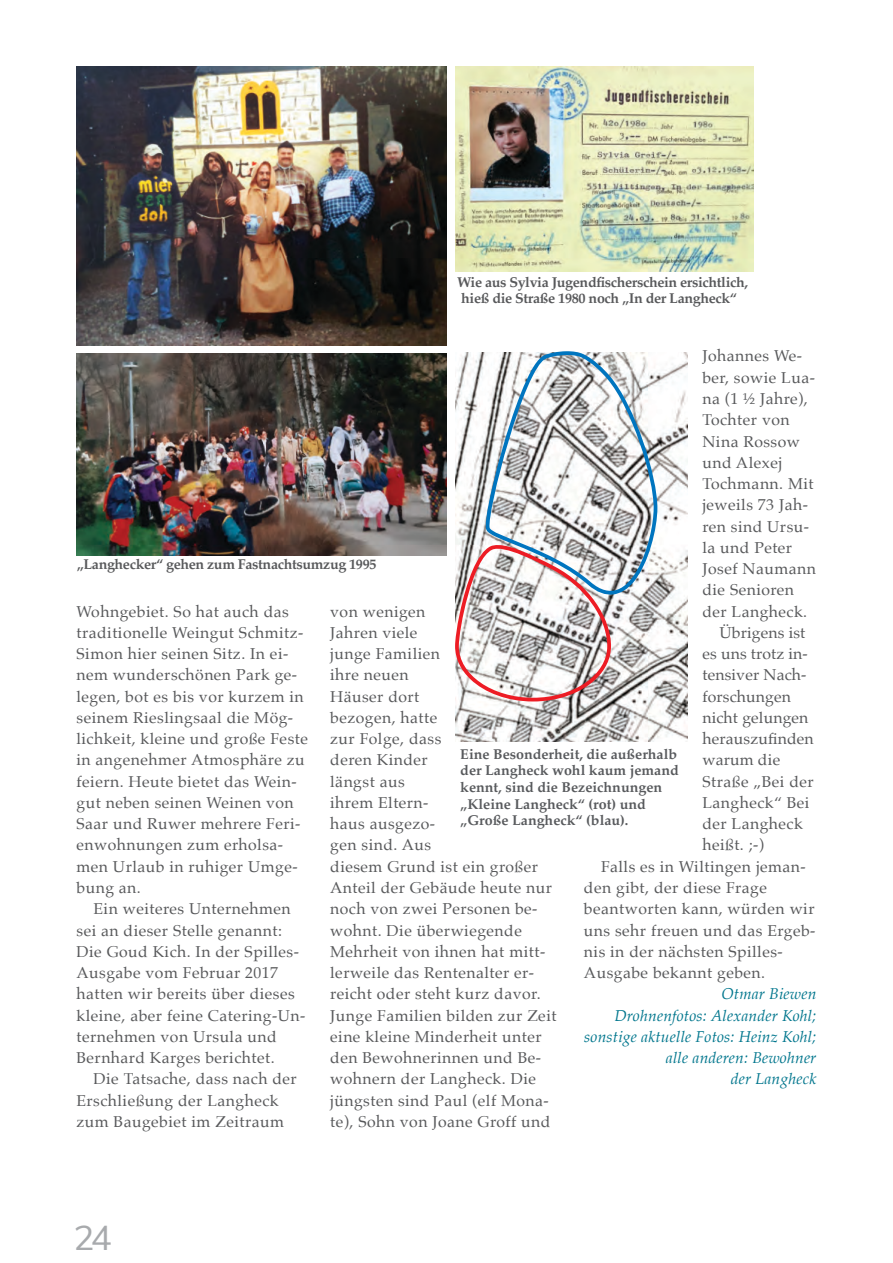
<style>
.page{position:relative;width:893px;height:1263px;background:#fff}
.page>*{position:absolute;margin:0;border:0;box-sizing:border-box;transform-origin:0 0}
.t1{font:33.75px "Mulish";color:#a8aaad;scale:1.04 1}
.t2{font:15.75px/21.3px "Palatino";letter-spacing:.03em;color:#58595b}
.t3{font:italic 15.75px/21.3px "Palatino";letter-spacing:.01em;color:#00768d;text-align:right}
.t4{font:15.75px "Palatino";letter-spacing:.01em;color:#58595b}
.t5{font:700 14.25px/16.5px "Palatino";color:#585a5d}
.t6{font:700 14.25px/16.5px "Palatino";letter-spacing:-.025em;color:#58595b}
</style>
<div class="page">
<img style="left:456px;top:353px;width:231px;height:388px">
<svg style="left:455px;top:544px;width:156px;height:157px"></svg>
<svg style="left:485px;top:351px;width:172px;height:266px"></svg>
<img style="left:77px;top:66px;width:369px;height:279px">
<img style="left:77px;top:353px;width:369px;height:203px">
<img style="left:456px;top:66px;width:297px;height:206px">
<p class="t6" style="left:457px;top:275px;width:292px">Wie aus Sylvia Jugendfischerschein ersichtlich, hieß die Straße 1980 noch „In der Langheck“</p>
<p class="t2" style="left:702px;top:346px;width:101px">Johannes We-</p>
<p class="t2" style="left:702px;top:368px;width:114px">ber, sowie Lua-</p>
<p class="t2" style="left:702px;top:389px;width:107px">na (1 ½ Jahre),</p>
<p class="t2" style="left:702px;top:410px;width:89px">Tochter von</p>
<p class="t2" style="left:702px;top:432px;width:99px">Nina Rossow</p>
<p class="t2" style="left:702px;top:453px;width:81px">und Alexej</p>
<p class="t2" style="left:702px;top:474px;width:113px">Tochmann. Mit</p>
<p class="t2" style="left:702px;top:495px;width:107px">jeweils 73 Jah-</p>
<p class="t2" style="left:702px;top:517px;width:108px">ren sind Ursu-</p>
<p class="t2" style="left:702px;top:538px;width:91px">la und Peter</p>
<p class="t2" style="left:702px;top:559px;width:115px">Josef Naumann</p>
<p class="t2" style="left:702px;top:580px;width:93px">die Senioren</p>
<p class="t2" style="left:702px;top:602px;width:106px">der Langheck.</p>
<p class="t4" style="left:719px;top:625px;width:87px">Übrigens ist</p>
<p class="t4" style="left:702px;top:646px;width:107px">es uns trotz in-</p>
<p class="t4" style="left:702px;top:667px;width:106px">tensiver Nach-</p>
<p class="t4" style="left:702px;top:689px;width:90px">forschungen</p>
<p class="t4" style="left:702px;top:710px;width:108px">nicht gelungen</p>
<p class="t4" style="left:702px;top:731px;width:113px">herauszufinden</p>
<p class="t4" style="left:702px;top:752px;width:80px">warum die</p>
<p class="t2" style="left:702px;top:772px;width:113px">Straße „Bei der</p>
<p class="t2" style="left:702px;top:793px;width:109px">Langheck“ Bei</p>
<p class="t2" style="left:702px;top:814px;width:102px">der Langheck</p>
<p class="t2" style="left:702px;top:835px;width:63px">heißt. ;-)</p>
<p class="t2" style="left:601px;top:857px;width:206px">Falls es in Wiltingen jeman-</p>
<p class="t2" style="left:584px;top:878px;width:185px">den gibt, der diese Frage</p>
<p class="t2" style="left:584px;top:899px;width:232px">beantworten kann, würden wir</p>
<p class="t2" style="left:584px;top:920px;width:233px">uns sehr freuen und das Ergeb-</p>
<p class="t2" style="left:584px;top:942px;width:200px">nis in der nächsten Spilles-</p>
<p class="t2" style="left:584px;top:963px;width:183px">Ausgabe bekannt geben.</p>
<p class="t3" style="left:584px;top:984px;width:234px">Otmar Biewen<br>Drohnenfotos: Alexander Kohl; sonstige aktuelle Fotos: Heinz Kohl; alle anderen: Bewohner<br>der Langheck</p>
<p class="t6" style="left:77px;top:557px;width:301px">„Langhecker“ gehen zum Fastnachtsumzug 1995</p>
<p class="t2" style="left:77px;top:602px;width:233px">Wohngebiet. So hat auch das traditionelle Weingut Schmitz-<br>Simon hier seinen Sitz. In ei&shy;nem wunderschönen Park ge&shy;legen, bot es bis vor kurzem in seinem Rieslingsaal die Mög&shy;lichkeit, kleine und große Feste in angenehmer Atmosphäre zu feiern. Heute bietet das Wein&shy;gut neben seinen Weinen von<br>Saar und Ruwer mehrere Feri&shy;enwohnungen zum erholsa&shy;men Urlaub in ruhiger Umge&shy;bung an.</p>
<p class="t2" style="left:77px;top:899px;width:230px;text-indent:17px">Ein weiteres Unternehmen sei an dieser Stelle genannt:<br>Die Goud Kich. In der Spilles-<br>Ausgabe vom Februar 2017 hatten wir bereits über dieses kleine, aber feine Catering-Un&shy;ternehmen von Ursula und<br>Bernhard Karges berichtet.</p>
<p class="t2" style="left:77px;top:1069px;width:222px;text-indent:17px">Die Tatsache, dass nach der<br>Erschließung der Langheck zum Baugebiet im Zeitraum</p>
<p class="t2" style="left:330px;top:602px;width:228px">von wenigen<br>Jahren viele<br>junge Familien<br>ihre neuen<br>Häuser dort<br>bezogen, hatte<br>zur Folge, dass<br>deren Kinder<br>längst aus<br>ihrem Eltern-<br>haus ausgezo-<br>gen sind. Aus<br>diesem Grund ist ein großer<br>Anteil der Gebäude heute nur noch von zwei Personen be&shy;wohnt. Die überwiegende<br>Mehrheit von ihnen hat mitt&shy;lerweile das Rentenalter er&shy;reicht oder steht kurz davor.<br>Junge Familien bilden zur Zeit eine kleine Minderheit unter den Bewohnerinnen und Be&shy;wohnern der Langheck. Die jüngsten sind Paul (elf Mona&shy;te), Sohn von Joane Groff und</p>
<p class="t5" style="left:460px;top:747px;width:220px">Eine Besonderheit, die außerhalb der Langheck wohl kaum jemand kennt, sind die Bezeichnungen „Kleine Langheck“ (rot) und „Große Langheck“ (blau).</p>
<h1 class="t1" style="left:73px;top:1216px;width:39px">24</h1>
</div>
